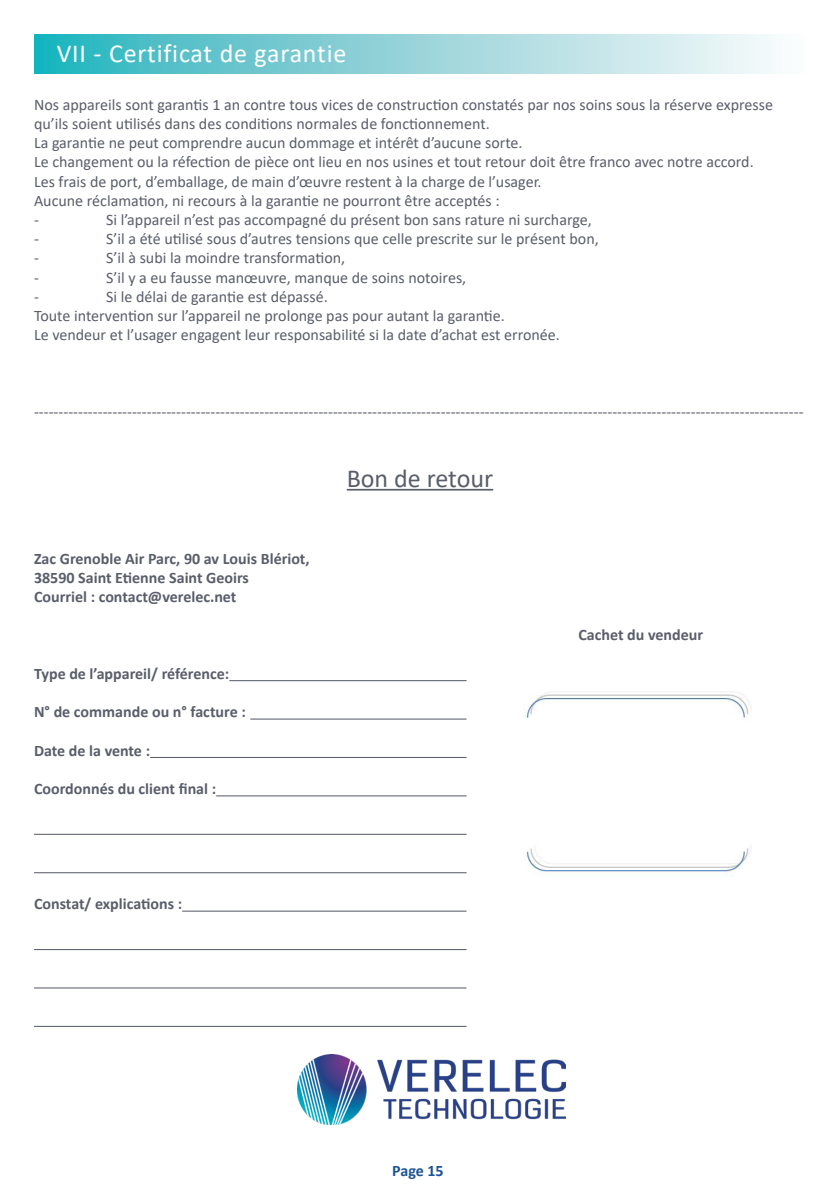
<style>
.page{position:relative;width:840px;height:1191px;background:#fff}
.page>*{position:absolute;margin:0;border:0;box-sizing:border-box;transform-origin:0 0}
.Titre_blanc{font:26px "Calibri";letter-spacing:.03em;color:#fff}
.Texte_offic{font:26px "Calibri";color:#5a5e6b}
.Texte_offic-2{font:16px/19.2px "Calibri";color:#5a5e6b}
.Texte_offic-3{font:700 16px "Calibri";color:#5a5e6b}
.t1{font:700 16px "Calibri";letter-spacing:-.005em;color:#1a5394}
</style>
<div class="page">
<svg style="left:34px;top:34px;width:742px;height:40px;background:#90d4da"></svg>
<hr style="left:346px;top:489px;width:147px;height:1px;background:#5a5e6b">
<hr style="left:229px;top:680px;width:237px;height:1px;background:#5a5e6b">
<hr style="left:250px;top:718px;width:216px;height:1px;background:#5a5e6b">
<hr style="left:150px;top:757px;width:316px;height:1px;background:#5a5e6b">
<hr style="left:216px;top:795px;width:250px;height:1px;background:#5a5e6b">
<hr style="left:34px;top:833px;width:432px;height:2px;background:#5a5e6b">
<hr style="left:34px;top:872px;width:432px;height:1px;background:#5a5e6b">
<hr style="left:182px;top:910px;width:284px;height:1px;background:#5a5e6b">
<hr style="left:34px;top:949px;width:432px;height:1px;background:#5a5e6b">
<hr style="left:34px;top:987px;width:432px;height:1px;background:#5a5e6b">
<hr style="left:34px;top:1025px;width:432px;height:2px;background:#5a5e6b">
<img style="left:297px;top:1054px;width:268px;height:70px">
<img style="left:523px;top:691px;width:229px;height:186px">
<p class="Titre_blanc" style="left:57px;top:35px;width:291px">VII - Certificat de garantie</p>
<p class="Texte_offic-2" style="left:34px;top:94px;width:740px">Nos appareils sont garantis 1 an contre tous vices de construction constatés par nos soins sous la réserve expresse qu’ils soient utilisés dans des conditions normales de fonctionnement.</p>
<p class="Texte_offic-2" style="left:34px;top:133px;width:490px">La garantie ne peut comprendre aucun dommage et intérêt d’aucune sorte.</p>
<p class="Texte_offic-2" style="left:34px;top:152px;width:720px">Le changement ou la réfection de pièce ont lieu en nos usines et tout retour doit être franco avec notre accord.</p>
<p class="Texte_offic-2" style="left:34px;top:171px;width:509px">Les frais de port, d’emballage, de main d’œuvre restent à la charge de l’usager.</p>
<p class="Texte_offic-2" style="left:34px;top:190px;width:467px">Aucune réclamation, ni recours à la garantie ne pourront être acceptés :</p>
<p class="Texte_offic-2" style="left:34px;top:210px;width:6px">-</p>
<p class="Texte_offic-2" style="left:106px;top:210px;width:487px">Si l’appareil n’est pas accompagné du présent bon sans rature ni surcharge,</p>
<p class="Texte_offic-2" style="left:34px;top:229px;width:6px">-</p>
<p class="Texte_offic-2" style="left:106px;top:229px;width:494px">S’il a été utilisé sous d’autres tensions que celle prescrite sur le présent bon,</p>
<p class="Texte_offic-2" style="left:34px;top:248px;width:6px">-</p>
<p class="Texte_offic-2" style="left:106px;top:248px;width:240px">S’il à subi la moindre transformation,</p>
<p class="Texte_offic-2" style="left:34px;top:267px;width:6px">-</p>
<p class="Texte_offic-2" style="left:106px;top:267px;width:361px">S’il y a eu fausse manœuvre, manque de soins notoires,</p>
<p class="Texte_offic-2" style="left:34px;top:286px;width:6px">-</p>
<p class="Texte_offic-2" style="left:106px;top:286px;width:223px">Si le délai de garantie est dépassé.</p>
<p class="Texte_offic-2" style="left:34px;top:306px;width:472px">Toute intervention sur l’appareil ne prolonge pas pour autant la garantie.</p>
<p class="Texte_offic-2" style="left:34px;top:325px;width:527px">Le vendeur et l’usager engagent leur responsabilité si la date d’achat est erronée.</p>
<p class="Texte_offic-2" style="left:34px;top:402px;width:770px">-------------------------------------------------------------------------------------------------------------------------------------------------------------</p>
<p class="Texte_offic-3" style="left:34px;top:547px;width:277px">Zac Grenoble Air Parc, 90 av Louis Blériot,</p>
<p class="Texte_offic-3" style="left:34px;top:566px;width:216px">38590 Saint Etienne Saint Geoirs</p>
<p class="Texte_offic-3" style="left:34px;top:585px;width:204px">Courriel : contact@verelec.net</p>
<p class="Texte_offic-3" style="left:34px;top:662px;width:197px">Type de l’appareil/ référence:</p>
<p class="Texte_offic-3" style="left:34px;top:700px;width:213px">N° de commande ou n° facture :</p>
<p class="Texte_offic-3" style="left:34px;top:739px;width:117px">Date de la vente :</p>
<p class="Texte_offic-3" style="left:34px;top:777px;width:183px">Coordonnés du client final :</p>
<p class="Texte_offic" style="left:346px;top:460px;width:148px">Bon de retour</p>
<p class="Texte_offic-3" style="left:34px;top:892px;width:149px">Constat/ explications :</p>
<p class="Texte_offic-3" style="left:578px;top:624px;width:126px">Cachet du vendeur</p>
<p class="t1" style="left:392px;top:1159px;width:53px">Page 15</p>
</div>
